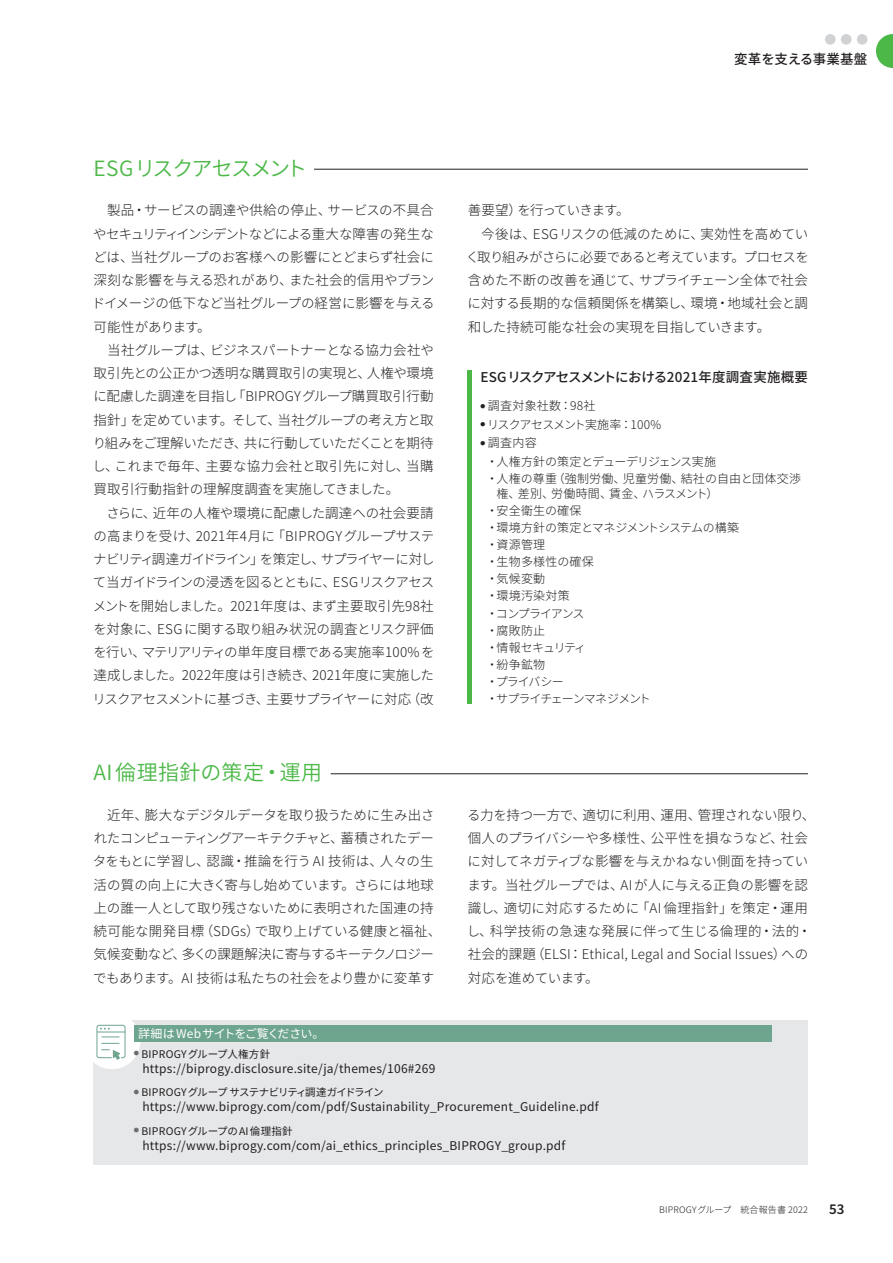
<style>
.page{position:relative;width:893px;height:1263px;background:#fff}
.page>*{position:absolute;margin:0;border:0;box-sizing:border-box;transform-origin:0 0}
.t1{font:600 21px "Noto Sans CJ Kjp";letter-spacing:-.07em;color:#4cb848}
.t2{font:600 21px "Noto Sans CJ Kjp";letter-spacing:.01em;color:#4cb848}
.t3{font:600 15px "Source Sans Pro";color:#231f20}
.t4{font:300 13.5px/23.2px "Noto Sans CJ Kjp";letter-spacing:-.01em;color:#231f20}
.t5{font:300 13.5px/23.2px "Noto Sans CJ Kjp";letter-spacing:.01em;color:#231f20}
.t6{font:500 13.5px "Noto Sans CJ Kjp";letter-spacing:.01em;color:#231f20}
.t7{font:12px "Noto Sans CJ Kjp";letter-spacing:.02em;color:#231f20}
.t8{font:300 12px/17.1px "Noto Sans CJ Kjp";color:#231f20}
.t9{font:300 12px/15px "Noto Sans CJ Kjp";letter-spacing:.02em;color:#231f20}
.t10{font:300 12px "Noto Sans CJ Kjp";letter-spacing:-.06em;color:#231f20}
.t11{font:12px "Noto Sans CJ Kjp";letter-spacing:-.05em;color:#fff}
.t12{font:10.5px "Noto Sans CJ Kjp";letter-spacing:.02em;color:#231f20}
.t13{font:10.5px "Noto Sans CJ Kjp";letter-spacing:-.065em;color:#231f20}
.t14{font:300 9px "Noto Sans CJ Kjp";letter-spacing:.02em;color:#231f20}
</style>
<div class="page">
<svg style="left:876px;top:34px;width:17px;height:34px"></svg>
<div style="left:857px;top:34px;width:10px;height:11px;background:#d1d2d4;border-radius:50%"></div>
<div style="left:841px;top:34px;width:10px;height:11px;background:#d1d2d4;border-radius:50%"></div>
<div style="left:825px;top:34px;width:11px;height:11px;background:#d1d2d4;border-radius:50%"></div>
<hr style="left:94px;top:169px;width:714px;height:1px;background:#231f20">
<hr style="left:94px;top:168px;width:220px;height:4px;background:#fff">
<hr style="left:94px;top:773px;width:714px;height:1px;background:#231f20">
<hr style="left:94px;top:772px;width:237px;height:4px;background:#fff">
<hr style="left:468px;top:370px;width:4px;height:334px;background:#4cb848">
<div style="left:94px;top:1020px;width:714px;height:145px;background:#e6e7e9"></div>
<svg style="left:94px;top:1020px;width:46px;height:49px"></svg>
<div style="left:134px;top:1026px;width:638px;height:16px;background:#6ea58f"></div>
<h1 class="t1" style="left:94px;top:156px;width:215px">ESGリスクアセスメント</h1>
<p class="t6" style="left:734px;top:51px;width:135px">変革を支える事業基盤</p>
<p class="t4" style="left:92px;top:199px;width:344px">　製品・サービスの調達や供給の停止、サービスの不具合やセキュリティインシデントなどによる重大な障害の発生などは、当社グループのお客様への影響にとどまらず社会に深刻な影響を与える恐れがあり、また社会的信用やブランドイメージの低下など当社グループの経営に影響を与える可能性があります。<br>　当社グループは、ビジネスパートナーとなる協力会社や取引先との公正かつ透明な購買取引の実現と、人権や環境に配慮した調達を目指し「BIPROGYグループ購買取引行動指針」を定めています。そして、当社グループの考え方と取り組みをご理解いただき、共に行動していただくことを期待し、これまで毎年、主要な協力会社と取引先に対し、当購買取引行動指針の理解度調査を実施してきました。<br>　さらに、近年の人権や環境に配慮した調達への社会要請の高まりを受け、2021年4月に「BIPROGYグループサステナビリティ調達ガイドライン」を策定し、サプライヤーに対して当ガイドラインの浸透を図るとともに、ESGリスクアセスメントを開始しました。2021年度は、まず主要取引先98社を対象に、ESGに関する取り組み状況の調査とリスク評価を行い、マテリアリティの単年度目標である実施率100%を達成しました。2022年度は引き続き、2021年度に実施したリスクアセスメントに基づき、主要サプライヤーに対応（改</p>
<p class="t4" style="left:466px;top:199px;width:344px">善要望）を行っていきます。<br>　今後は、ESGリスクの低減のために、実効性を高めていく取り組みがさらに必要であると考えています。プロセスを含めた不断の改善を通じて、サプライチェーン全体で社会に対する長期的な信頼関係を構築し、環境・地域社会と調和した持続可能な社会の実現を目指していきます。</p>
<p class="t6" style="left:480px;top:369px;width:329px">ESGリスクアセスメントにおける2021年度調査実施概要</p>
<p class="t9" style="left:480px;top:399px;width:116px"><sup>●</sup> 調査対象社数：98社</p>
<p class="t10" style="left:480px;top:417px;width:182px"><sup>●</sup> リスクアセスメント実施率：100%</p>
<p class="t8" style="left:486px;top:434px;width:231px;line-height:18.5px;text-indent:-6px"><sup>●</sup> 調査内容<br>・人権方針の策定とデューデリジェンス実施</p>
<p class="t9" style="left:496px;top:471px;width:306px;text-indent:-10px">・人権の尊重（強制労働、児童労働、結社の自由と団体交渉権、差別、労働時間、賃金、ハラスメント）</p>
<p class="t8" style="left:486px;top:502px;width:255px">・安全衛生の確保<br>・環境方針の策定とマネジメントシステムの構築・資源管理<br>・生物多様性の確保<br>・気候変動<br>・環境汚染対策<br>・コンプライアンス<br>・腐敗防止<br>・情報セキュリティ<br>・紛争鉱物<br>・プライバシー<br>・サプライチェーンマネジメント</p>
<h1 class="t2" style="left:94px;top:761px;width:230px">AI倫理指針の策定・運用</h1>
<p class="t4" style="left:93px;top:804px;width:350px">　近年、膨大なデジタルデータを取り扱うために生み出されたコンピューティングアーキテクチャと、蓄積されたデータをもとに学習し、認識・推論を行う AI 技術は、人々の生活の質の向上に大きく寄与し始めています。さらには地球上の誰一人として取り残さないために表明された国連の持続可能な開発目標（SDGs）で取り上げている健康と福祉、気候変動など、多くの課題解決に寄与するキーテクノロジーでもあります。AI 技術は私たちの社会をより豊かに変革す</p>
<p class="t5" style="left:467px;top:804px;width:350px">る力を持つ一方で、適切に利用、運用、管理されない限り、個人のプライバシーや多様性、公平性を損なうなど、社会に対してネガティブな影響を与えかねない側面を持っています。当社グループでは、AIが人に与える正負の影響を認識し、適切に対応するために「AI倫理指針」を策定・運用し、科学技術の急速な発展に伴って生じる倫理的・法的・社会的課題（ELSI：Ethical, Legal and Social Issues）への対応を進めています。</p>
<p class="t11" style="left:138px;top:1027px;width:188px">詳細は Webサイトをご覧ください。</p>
<p class="t12" style="left:134px;top:1048px;width:138px"><sup>●</sup> BIPROGYグループ人権方針</p>
<p class="t7" style="left:142px;top:1061px;width:294px">https://biprogy.disclosure.site/ja/themes/106#269</p>
<p class="t13" style="left:134px;top:1086px;width:251px"><sup>●</sup> BIPROGY グループ サステナビリティ調達ガイドライン</p>
<p class="t7" style="left:142px;top:1100px;width:458px">https://www.biprogy.com/com/pdf/Sustainability_Procurement_Guideline.pdf</p>
<p class="t12" style="left:134px;top:1125px;width:160px"><sup>●</sup> BIPROGYグループのAI倫理指針</p>
<p class="t7" style="left:142px;top:1138px;width:425px">https://www.biprogy.com/com/ai_ethics_principles_BIPROGY_group.pdf</p>
<p class="t14" style="left:659px;top:1204px;width:150px">BIPROGYグループ　統合報告書 2022</p>
<p class="t3" style="left:829px;top:1199px;width:17px">53</p>
</div>
